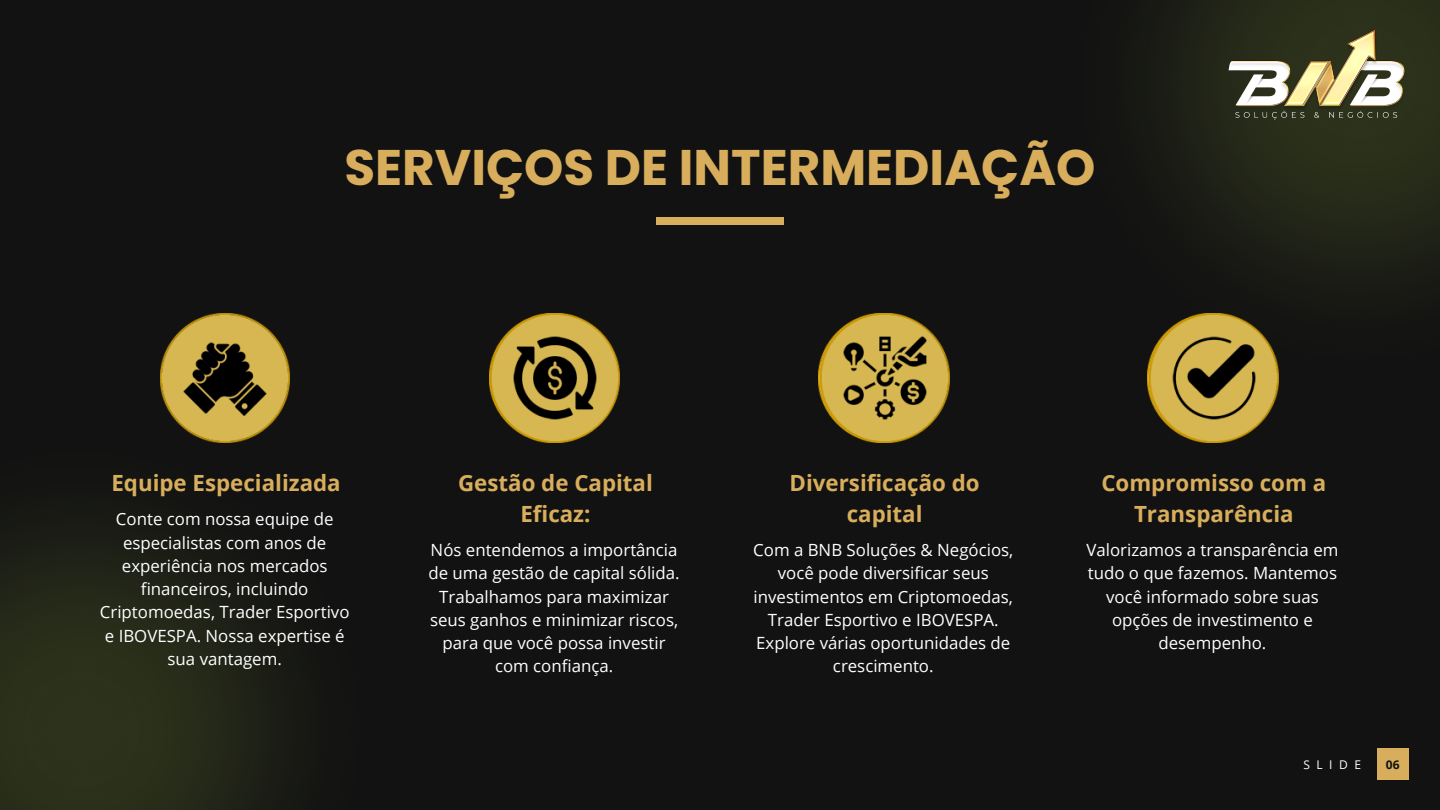
<style>
.page{position:relative;width:1440px;height:810px;background:#121212}
.page>*{position:absolute;margin:0;border:0;box-sizing:border-box;transform-origin:0 0}
.t1{font:700 50px "Poppins";color:#d8ae5c}
.t2{font:700 22.3px/31px "Open Sans";color:#d8ae5c;text-align:center}
.t3{font:16.8px/23.2px "Open Sans";color:#fff;text-align:center}
.t4{font:12px "Open Sans";letter-spacing:.545em;color:#fff}
.t5{font:700 12px "Open Sans";color:#121212}
</style>
<div class="page">
<img style="left:0;top:442px;width:280px;height:368px">
<img style="left:1147px;top:0;width:293px;height:392px">
<div style="left:1377px;top:748px;width:32px;height:32px;background:#d8ae5c"></div>
<div style="left:656px;top:217px;width:128px;height:8px;background:#d8ae5c"></div>
<img style="left:160px;top:313px;width:129px;height:129px">
<img style="left:491px;top:313px;width:129px;height:129px">
<img style="left:820px;top:313px;width:129px;height:129px">
<img style="left:1149px;top:313px;width:129px;height:129px">
<img style="left:1185px;top:0;width:255px;height:212px">
<p class="t1" style="left:345px;top:133px;width:752px">SERVIÇOS DE INTERMEDIAÇÃO</p>
<p class="t2" style="left:111px;top:467px;width:231px">Equipe Especializada</p>
<p class="t3" style="left:100px;top:507px;width:251px">Conte com nossa equipe de especialistas com anos de experiência nos mercados financeiros, incluindo<br>Criptomoedas, Trader Esportivo e IBOVESPA. Nossa expertise é sua vantagem.</p>
<p class="t2" style="left:458px;top:467px;width:196px">Gestão de Capital<br>Eficaz:</p>
<p class="t3" style="left:429px;top:538px;width:253px">Nós entendemos a importância de uma gestão de capital sólida.<br>Trabalhamos para maximizar seus ganhos e minimizar riscos, para que você possa investir com confiança.</p>
<p class="t2" style="left:790px;top:467px;width:192px">Diversificação do capital</p>
<p class="t3" style="left:753px;top:538px;width:262px">Com a BNB Soluções &amp; Negócios, você pode diversificar seus investimentos em Criptomoedas,<br>Trader Esportivo e IBOVESPA.<br>Explore várias oportunidades de crescimento.</p>
<p class="t2" style="left:1101px;top:467px;width:226px">Compromisso com a<br>Transparência</p>
<p class="t3" style="left:1086px;top:538px;width:254px">Valorizamos a transparência em tudo o que fazemos. Mantemos você informado sobre suas opções de investimento e desempenho.</p>
<p class="t4" style="left:1303px;top:756px;width:59px">SLIDE</p>
<p class="t5" style="left:1386px;top:756px;width:15px">06</p>
</div>
